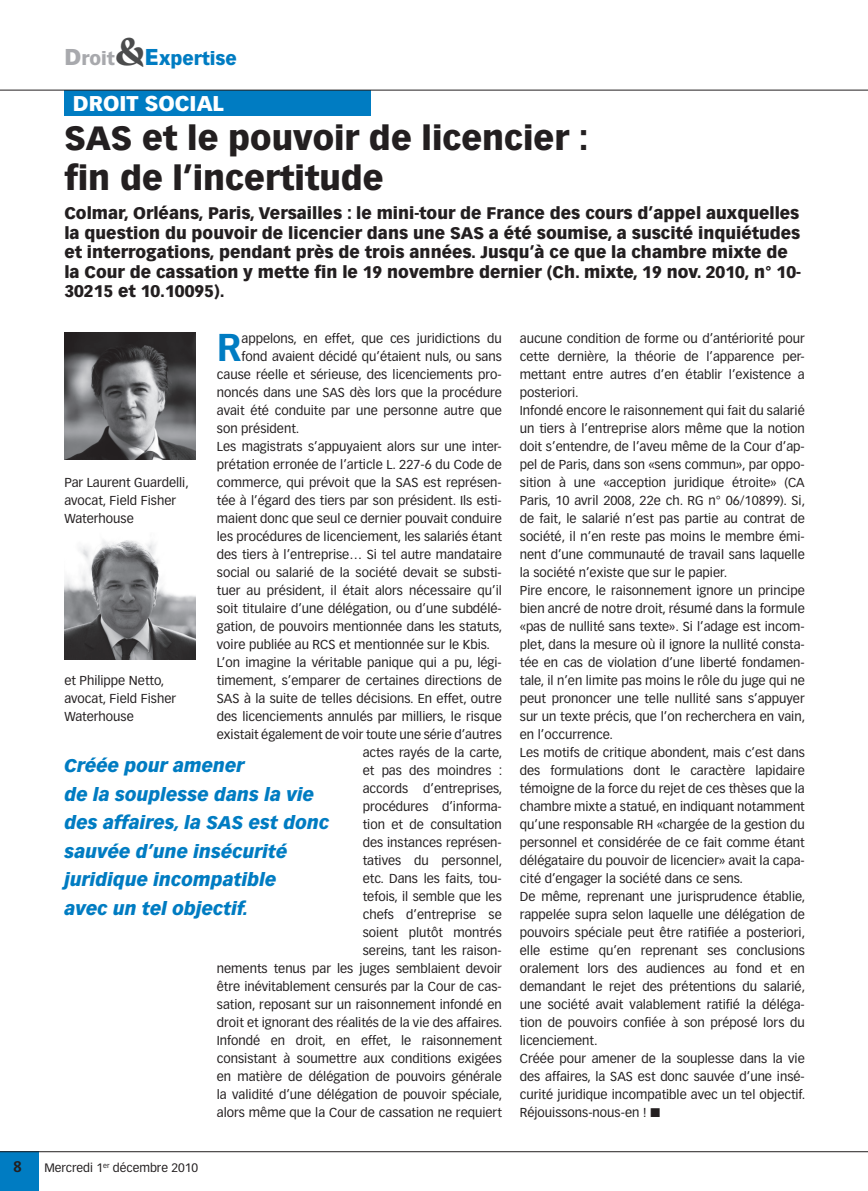
<style>
.page{position:relative;width:868px;height:1191px;background:#fff}
.page>*{position:absolute;margin:0;border:0;box-sizing:border-box;transform-origin:0 0}
.t1{font:700 38.1px "Vectora LH";color:#007cc2}
.t2{font:900 33px/39.6px "Vectora LH";color:#231f20}
.t3{font:900 21px "Vectora LH";color:#fff}
.t4{font:italic 900 18px/28.5px "Vectora LH";color:#007cc2}
.t5{font:900 18px "Vectora LH";color:#007cc2}
.t6{font:900 16.5px/19.5px "Vectora LH";color:#231f20}
.t7{font:700 15px "Vectora LH";color:#231f20}
.t8{font:12.75px/18px "Vectora LH";color:#231f20}
.t9{font:12px "Vectora LH";color:#231f20}
.s1{font-size:22.5px;color:#a8a9ad}
.s2{color:#a8a9ad}
.s3{font-family:"Giovanni";font-size:40.5px;color:#4b4c4d}
.s4{font-size:22.5px}
</style>
<div class="page">
<div style="left:0;top:1151px;width:39px;height:39px;background:#007cc2"></div>
<div style="left:64px;top:90px;width:306px;height:25px;background:#007cc2"></div>
<hr style="left:0;top:90px;width:867px;height:1px;background:#231f20">
<hr style="left:0;top:1151px;width:867px;height:1px;background:#231f20">
<img style="left:64px;top:332px;width:131px;height:127px">
<img style="left:64px;top:540px;width:131px;height:119px">
<h3 class="t5" style="left:64px;top:51px;width:174px"><span class="s1">D</span><span class="s2">roit</span><span class="s3">&amp;</span><span class="s4">E</span>xpertise</h3>
<h3 class="t3" style="left:73px;top:95px;width:152px">DROIT SOCIAL</h3>
<h2 class="t2" style="left:64px;top:121px;width:525px">SAS et le pouvoir de licencier : fin de l’incertitude</h2>
<p class="t6" style="left:64px;top:204px;width:738px">Colmar, Orléans, Paris, Versailles : le mini-tour de France des cours d’appel auxquelles la question du pouvoir de licencier dans une SAS a été soumise, a suscité inquiétudes et interrogations, pendant près de trois années. Jusqu’à ce que la chambre mixte de la Cour de cassation y mette fin le 19 novembre dernier (Ch. mixte, 19 nov. 2010, n° 10- 30215 et 10.10095).</p>
<h1 class="t1" style="left:217px;top:331px;width:26px">R</h1>
<p class="t8" style="left:241px;top:330px;width:262px">appelons, en effet, que ces juridictions du</p>
<p class="t8" style="left:519px;top:330px;width:287px">aucune condition de forme ou d’antériorité pour cette dernière, la théorie de l’apparence per&shy;mettant entre autres d’en établir l’existence a posteriori.<br>Infondé encore le raisonnement qui fait du salarié un tiers à l’entreprise alors même que la notion doit s’entendre, de l’aveu même de la Cour d’ap&shy;pel de Paris, dans son «sens commun», par oppo&shy;sition à une «acception juridique étroite» (CA Paris, 10 avril 2008, 22e ch. RG n° 06/10899). Si, de fait, le salarié n’est pas partie au contrat de société, il n’en reste pas moins le membre émi&shy;nent d’une communauté de travail sans laquelle la société n’existe que sur le papier.<br>Pire encore, le raisonnement ignore un principe bien ancré de notre droit, résumé dans la formule «pas de nullité sans texte». Si l’adage est incom&shy;plet, dans la mesure où il ignore la nullité consta&shy;tée en cas de violation d’une liberté fondamen&shy;tale, il n’en limite pas moins le rôle du juge qui ne peut prononcer une telle nullité sans s’appuyer sur un texte précis, que l’on recherchera en vain, en l’occurrence.<br>Les motifs de critique abondent, mais c’est dans des formulations dont le caractère lapidaire témoigne de la force du rejet de ces thèses que la chambre mixte a statué, en indiquant notamment qu’une responsable RH «chargée de la gestion du personnel et considérée de ce fait comme étant délégataire du pouvoir de licencier» avait la capa&shy;cité d’engager la société dans ce sens.<br>De même, reprenant une jurisprudence établie, rappelée supra selon laquelle une délégation de pouvoirs spéciale peut être ratifiée a posteriori, elle estime qu’en reprenant ses conclusions oralement lors des audiences au fond et en demandant le rejet des prétentions du salarié, une société avait valablement ratifié la déléga&shy;tion de pouvoirs confiée à son préposé lors du licenciement.<br>Créée pour amener de la souplesse dans la vie des affaires, la SAS est donc sauvée d’une insé&shy;curité juridique incompatible avec un tel objectif.<br>Réjouissons-nous-en ! ■</p>
<p class="t8" style="left:241px;top:348px;width:262px">fond avaient décidé qu’étaient nuls, ou sans</p>
<p class="t8" style="left:217px;top:366px;width:286px">cause réelle et sérieuse, des licenciements pro-</p>
<p class="t8" style="left:217px;top:384px;width:286px">noncés dans une SAS dès lors que la procédure</p>
<p class="t8" style="left:217px;top:402px;width:286px">avait été conduite par une personne autre que</p>
<p class="t8" style="left:217px;top:420px;width:84px">son président.</p>
<p class="t8" style="left:217px;top:438px;width:286px">Les magistrats s’appuyaient alors sur une inter-</p>
<p class="t8" style="left:217px;top:456px;width:286px">prétation erronée de l’article L. 227-6 du Code de</p>
<p class="t8" style="left:217px;top:474px;width:286px">commerce, qui prévoit que la SAS est représen-</p>
<p class="t8" style="left:217px;top:492px;width:286px">tée à l’égard des tiers par son président. Ils esti-</p>
<p class="t8" style="left:217px;top:510px;width:286px">maient donc que seul ce dernier pouvait conduire</p>
<p class="t8" style="left:217px;top:528px;width:286px">les procédures de licenciement, les salariés étant</p>
<p class="t8" style="left:217px;top:546px;width:286px">des tiers à l’entreprise… Si tel autre mandataire</p>
<p class="t8" style="left:217px;top:564px;width:286px">social ou salarié de la société devait se substi-</p>
<p class="t8" style="left:217px;top:582px;width:286px">tuer au président, il était alors nécessaire qu’il</p>
<p class="t8" style="left:217px;top:600px;width:286px">soit titulaire d’une délégation, ou d’une subdélé-</p>
<p class="t8" style="left:217px;top:618px;width:287px">gation, de pouvoirs mentionnée dans les statuts,</p>
<p class="t8" style="left:217px;top:636px;width:274px">voire publiée au RCS et mentionnée sur le Kbis.</p>
<p class="t8" style="left:217px;top:654px;width:286px">L’on imagine la véritable panique qui a pu, légi-</p>
<p class="t8" style="left:217px;top:672px;width:286px">timement, s’emparer de certaines directions de</p>
<p class="t8" style="left:217px;top:690px;width:286px">SAS à la suite de telles décisions. En effet, outre</p>
<p class="t8" style="left:217px;top:708px;width:286px">des licenciements annulés par milliers, le risque</p>
<p class="t8" style="left:217px;top:726px;width:286px">existait également de voir toute une série d’autres</p>
<p class="t8" style="left:362px;top:744px;width:141px">actes rayés de la carte,</p>
<p class="t8" style="left:362px;top:762px;width:141px">et pas des moindres :</p>
<p class="t8" style="left:362px;top:780px;width:141px">accords d’entreprises,</p>
<p class="t8" style="left:362px;top:798px;width:140px">procédures d’informa-</p>
<p class="t8" style="left:362px;top:816px;width:140px">tion et de consultation</p>
<p class="t8" style="left:362px;top:834px;width:140px">des instances représen-</p>
<p class="t8" style="left:362px;top:852px;width:141px">tatives du personnel,</p>
<p class="t8" style="left:362px;top:870px;width:140px">etc. Dans les faits, tou-</p>
<p class="t8" style="left:362px;top:888px;width:140px">tefois, il semble que les</p>
<p class="t8" style="left:362px;top:906px;width:140px">chefs d’entreprise se</p>
<p class="t8" style="left:362px;top:924px;width:140px">soient plutôt montrés</p>
<p class="t8" style="left:362px;top:942px;width:140px">sereins, tant les raison-</p>
<p class="t8" style="left:217px;top:960px;width:286px">nements tenus par les juges semblaient devoir</p>
<p class="t8" style="left:217px;top:978px;width:286px">être inévitablement censurés par la Cour de cas-</p>
<p class="t8" style="left:217px;top:996px;width:286px">sation, reposant sur un raisonnement infondé en</p>
<p class="t8" style="left:217px;top:1014px;width:287px">droit et ignorant des réalités de la vie des affaires.</p>
<p class="t8" style="left:217px;top:1032px;width:286px">Infondé en droit, en effet, le raisonnement</p>
<p class="t8" style="left:217px;top:1050px;width:286px">consistant à soumettre aux conditions exigées</p>
<p class="t8" style="left:217px;top:1068px;width:286px">en matière de délégation de pouvoirs générale</p>
<p class="t8" style="left:217px;top:1086px;width:287px">la validité d’une délégation de pouvoir spéciale,</p>
<p class="t8" style="left:217px;top:1104px;width:286px">alors même que la Cour de cassation ne requiert</p>
<p class="t8" style="left:64px;top:474px;width:126px">Par Laurent Guardelli, avocat, Field Fisher<br>Waterhouse</p>
<p class="t8" style="left:64px;top:672px;width:113px">et Philippe Netto, avocat, Field Fisher<br>Waterhouse</p>
<h3 class="t4" style="left:64px;top:752px;width:266px">Créée pour amener<br>de la souplesse dans la vie des affaires, la SAS est donc sauvée d’une insécurité juridique incompatible<br>avec un tel objectif.</h3>
<p class="t7" style="left:13px;top:1159px;width:10px">8</p>
<p class="t9" style="left:44px;top:1162px;width:155px">Mercredi 1<sup>er</sup> décembre 2010</p>
</div>
